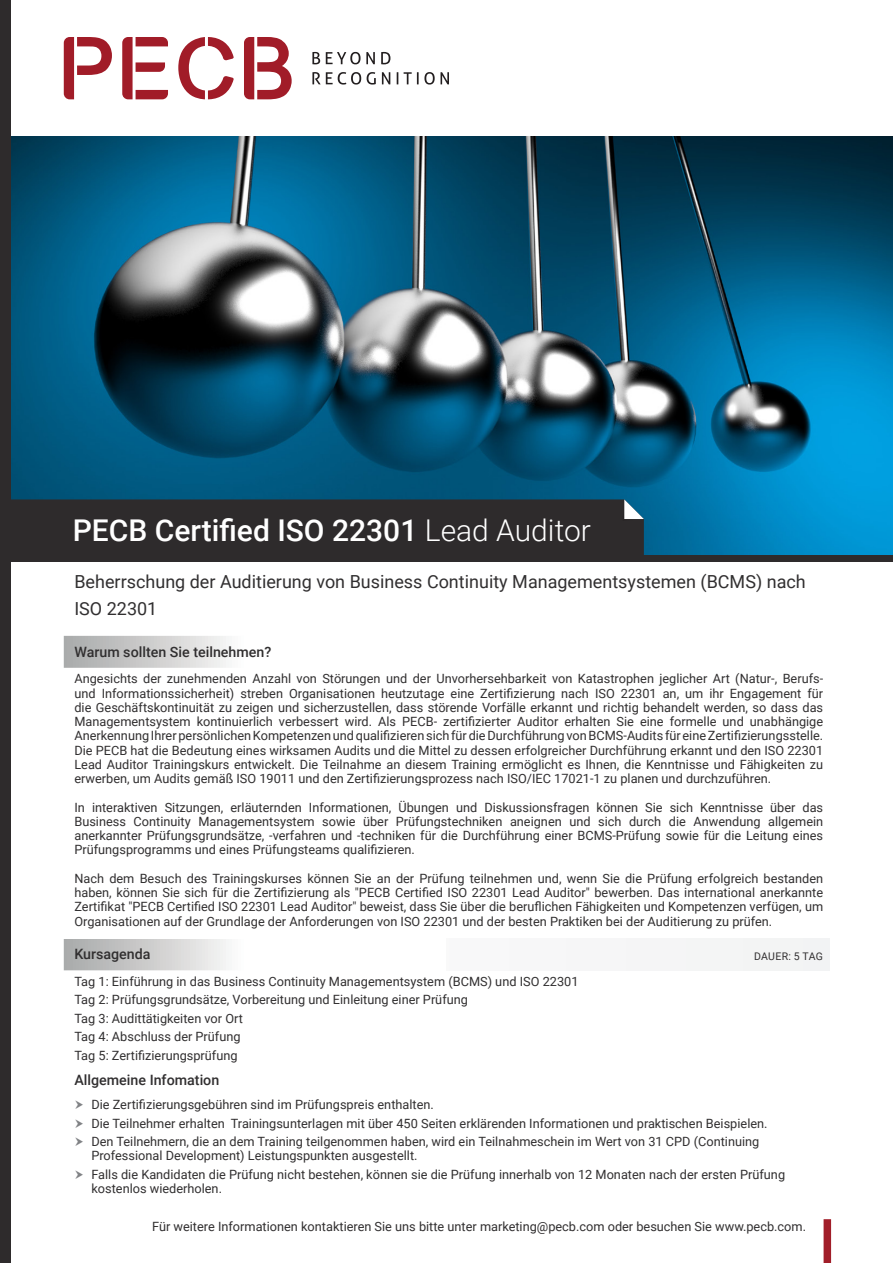
<style>
.page{position:relative;width:893px;height:1263px;background:#fff}
.page>*{position:absolute;margin:0;border:0;box-sizing:border-box;transform-origin:0 0}
.t1{font:500 30px "Roboto";color:#fff}
.t2{font:18px/27px "Roboto";color:#312f30}
.Table1{font:500 14.25px "Roboto";color:#312f30}
.Bullet{font:12.75px/14.2px "Roboto";color:#312f30;text-align:justify}
.Table1-2{font:10.5px "Roboto";letter-spacing:.03em;color:#312f30}
.s1{font-weight:300}
</style>
<div class="page">
<img style="left:11px;top:136px;width:882px;height:419px">
<div style="left:824px;top:1219px;width:7px;height:44px;background:#a11e29"></div>
<div style="left:0;top:0;width:11px;height:1263px;background:#2e2b2c"></div>
<div style="left:11px;top:499px;width:633px;height:56px;background:#2e2b2c"></div>
<div style="left:0;top:555px;width:893px;height:6px;background:#2e2b2c"></div>
<svg style="left:64px;top:636px;width:162px;height:334px;background:#cdcdcd"></svg>
<div style="left:64px;top:668px;width:765px;height:270px;background:#fff"></div>
<div style="left:446px;top:938px;width:383px;height:32px;background:#f5f5f6"></div>
<svg style="left:64px;top:37px;width:48px;height:62px"></svg>
<svg style="left:122px;top:37px;width:46px;height:62px"></svg>
<svg style="left:178px;top:37px;width:56px;height:62px"></svg>
<svg style="left:244px;top:37px;width:48px;height:62px"></svg>
<svg style="left:312px;top:52px;width:8px;height:12px"></svg>
<svg style="left:326px;top:52px;width:49px;height:12px"></svg>
<svg style="left:381px;top:52px;width:9px;height:12px"></svg>
<svg style="left:312px;top:72px;width:49px;height:13px"></svg>
<svg style="left:367px;top:72px;width:9px;height:13px"></svg>
<svg style="left:382px;top:72px;width:8px;height:12px"></svg>
<svg style="left:397px;top:72px;width:1px;height:12px"></svg>
<svg style="left:404px;top:72px;width:45px;height:13px"></svg>
<p class="t1" style="left:73px;top:509px;width:520px">PECB Certified ISO 22301 <span class="s1">Lead Auditor</span></p>
<p class="t2" style="left:74px;top:567px;width:733px">Beherrschung der Auditierung von Business Continuity Managementsystemen (BCMS) nach<br>ISO 22301</p>
<p class="Table1" style="left:74px;top:642px;width:198px">Warum sollten Sie teilnehmen?</p>
<p class="Bullet" style="left:74px;top:671px;width:750px">Angesichts der zunehmenden Anzahl von Störungen und der Unvorhersehbarkeit von Katastrophen jeglicher Art (Natur-, Berufs&shy;und Informationssicherheit) streben Organisationen heutzutage eine Zertifizierung nach ISO 22301 an, um ihr Engagement für die Geschäftskontinuität zu zeigen und sicherzustellen, dass störende Vorfälle erkannt und richtig behandelt werden, so dass das Managementsystem kontinuierlich verbessert wird. Als PECB- zertifizierter Auditor erhalten Sie eine formelle und unabhängige Anerkennung Ihrer persönlichen Kompetenzen und qualifizieren sich für die Durchführung von BCMS-Audits für eine Zertifizierungsstelle.</p>
<p class="Bullet" style="left:74px;top:742px;width:750px">Die PECB hat die Bedeutung eines wirksamen Audits und die Mittel zu dessen erfolgreicher Durchführung erkannt und den ISO 22301<br>Lead Auditor Trainingskurs entwickelt. Die Teilnahme an diesem Training ermöglicht es Ihnen, die Kenntnisse und Fähigkeiten zu erwerben, um Audits gemäß ISO 19011 und den Zertifizierungsprozess nach ISO/IEC 17021-1 zu planen und durchzuführen.</p>
<p class="Bullet" style="left:74px;top:799px;width:750px">In interaktiven Sitzungen, erläuternden Informationen, Übungen und Diskussionsfragen können Sie sich Kenntnisse über das Business Continuity Managementsystem sowie über Prüfungstechniken aneignen und sich durch die Anwendung allgemein anerkannter Prüfungsgrundsätze, -verfahren und -techniken für die Durchführung einer BCMS-Prüfung sowie für die Leitung eines Prüfungsprogramms und eines Prüfungsteams qualifizieren.</p>
<p class="Bullet" style="left:74px;top:871px;width:750px">Nach dem Besuch des Trainingskurses können Sie an der Prüfung teilnehmen und, wenn Sie die Prüfung erfolgreich bestanden haben, können Sie sich für die Zertifizierung als "PECB Certified ISO 22301 Lead Auditor" bewerben. Das international anerkannte Zertifikat "PECB Certified ISO 22301 Lead Auditor" beweist, dass Sie über die beruflichen Fähigkeiten und Kompetenzen verfügen, um Organisationen auf der Grundlage der Anforderungen von ISO 22301 und der besten Praktiken bei der Auditierung zu prüfen.</p>
<p class="Table1" style="left:74px;top:944px;width:78px">Kursagenda</p>
<p class="Table1-2" style="left:754px;top:949px;width:70px">DAUER: 5 TAG</p>
<p class="Bullet" style="left:74px;top:974px;width:506px">Tag 1: Einführung in das Business Continuity Managementsystem (BCMS) und ISO 22301</p>
<p class="Bullet" style="left:74px;top:992px;width:395px">Tag 2: Prüfungsgrundsätze, Vorbereitung und Einleitung einer Prüfung</p>
<p class="Bullet" style="left:74px;top:1011px;width:170px">Tag 3: Audittätigkeiten vor Ort</p>
<p class="Bullet" style="left:74px;top:1029px;width:168px">Tag 4: Abschluss der Prüfung</p>
<p class="Bullet" style="left:74px;top:1048px;width:165px">Tag 5: Zertifizierungsprüfung</p>
<p class="Table1" style="left:74px;top:1070px;width:146px">Allgemeine Infomation</p>
<p class="Bullet" style="left:91px;top:1097px;width:344px">Die Zertifizierungsgebühren sind im Prüfungspreis enthalten.</p>
<p class="Bullet" style="left:91px;top:1115px;width:678px">Die Teilnehmer erhalten Trainingsunterlagen mit über 450 Seiten erklärenden Informationen und praktischen Beispielen.</p>
<p class="Bullet" style="left:91px;top:1134px;width:669px">Den Teilnehmern, die an dem Training teilgenommen haben, wird ein Teilnahmeschein im Wert von 31 CPD (Continuing<br>Professional Development) Leistungspunkten ausgestellt.</p>
<p class="Bullet" style="left:91px;top:1167px;width:695px">Falls die Kandidaten die Prüfung nicht bestehen, können sie die Prüfung innerhalb von 12 Monaten nach der ersten Prüfung kostenlos wiederholen.</p>
<p class="Bullet" style="left:152px;top:1219px;width:655px">Für weitere Informationen kontaktieren Sie uns bitte unter marketing@pecb.com oder besuchen Sie www.pecb.com.</p>
</div>
